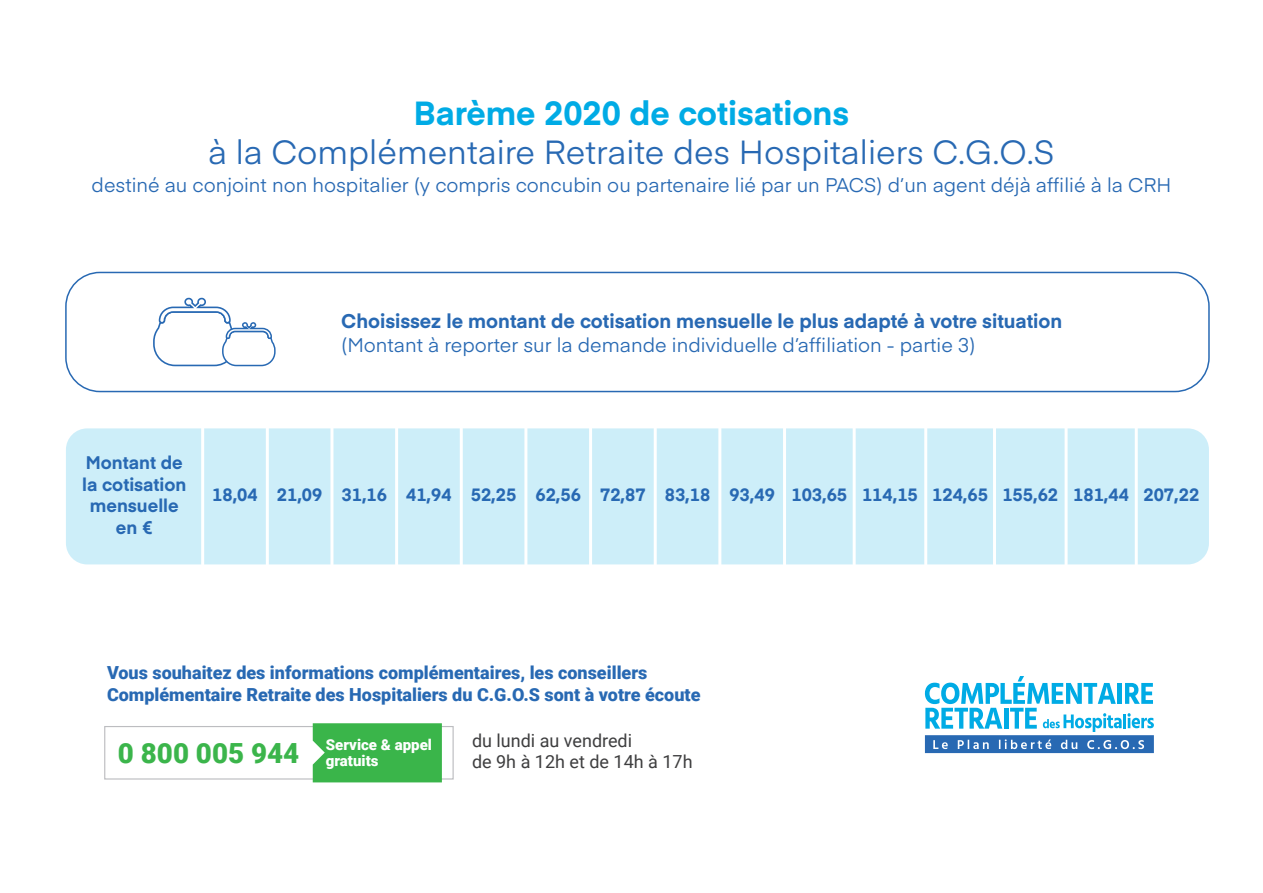
<style>
.page{position:relative;width:1263px;height:893px;background:#fff}
.page>*{position:absolute;margin:0;border:0;box-sizing:border-box;transform-origin:0 0}
.t1{font:33px "Eina 01";color:#2869b3}
.t2{font:700 33px "Eina 01";color:#00abe5}
.t3{font:900 27.75px "Roboto";color:#3bb54b}
.t4{font:19.5px "Eina 01";color:#2869b3}
.t5{font:700 19.5px "Eina 01";color:#2869b3}
.t6{font:900 18px/21.6px "Roboto";color:#2869b3}
.t7{font:18px "Roboto";color:#3e3e3f}
.t8{font:700 18px/21.6px "Eina 01";color:#2869b3;text-align:center}
.t9{font:700 17.55px "Eina 01";color:#2869b3}
.t10{font:900 15px/16.2px "Roboto";color:#fff}
</style>
<div class="page">
<div style="left:65px;top:272px;width:1145px;height:120px;border:2px solid #2869b3;border-radius:34px"></div>
<div style="left:66px;top:428px;width:1143px;height:136px;background:#cdeef9;border-radius:21px"></div>
<svg style="left:925px;top:676px;width:229px;height:77px"></svg>
<svg style="left:153px;top:297px;width:123px;height:70px"></svg>
<hr style="left:201px;top:423px;width:3px;height:143px;background:#fff">
<hr style="left:266px;top:423px;width:3px;height:143px;background:#fff">
<hr style="left:330px;top:423px;width:3px;height:143px;background:#fff">
<hr style="left:395px;top:423px;width:3px;height:143px;background:#fff">
<hr style="left:460px;top:423px;width:3px;height:143px;background:#fff">
<hr style="left:524px;top:423px;width:3px;height:143px;background:#fff">
<hr style="left:589px;top:423px;width:3px;height:143px;background:#fff">
<hr style="left:654px;top:423px;width:3px;height:143px;background:#fff">
<hr style="left:718px;top:423px;width:3px;height:143px;background:#fff">
<hr style="left:783px;top:423px;width:3px;height:143px;background:#fff">
<hr style="left:853px;top:423px;width:3px;height:143px;background:#fff">
<hr style="left:924px;top:423px;width:3px;height:143px;background:#fff">
<hr style="left:993px;top:423px;width:3px;height:143px;background:#fff">
<hr style="left:1064px;top:423px;width:3px;height:143px;background:#fff">
<hr style="left:1135px;top:423px;width:3px;height:143px;background:#fff">
<div style="left:104px;top:726px;width:350px;height:53px;background:#fff;border:1px solid #bcbdc0"></div>
<div style="left:313px;top:723px;width:129px;height:59px;background:#3ab54a"></div>
<h1 class="t2" style="left:414px;top:88px;width:437px">Barème 2020 de cotisations</h1>
<h1 class="t1" style="left:208px;top:128px;width:848px">à la Complémentaire Retraite des Hospitaliers C.G.O.S</h1>
<p class="t4" style="left:92px;top:170px;width:1081px">destiné au conjoint non hospitalier (y compris concubin ou partenaire lié par un PACS) d’un agent déjà affilié à la CRH</p>
<p class="t5" style="left:341px;top:307px;width:722px">Choisissez le montant de cotisation mensuelle le plus adapté à votre situation</p>
<p class="t4" style="left:341px;top:330px;width:636px">(Montant à reporter sur la demande individuelle d’affiliation - partie 3)</p>
<p class="t8" style="left:82px;top:451px;width:106px">Montant de la cotisation mensuelle en €</p>
<p class="t9" style="left:212px;top:482px;width:988px">18,04 21,09 31,16 41,94 52,25 62,56 72,87 83,18 93,49 103,65 114,15 124,65 155,62 181,44 207,22</p>
<p class="t6" style="left:107px;top:661px;width:595px">Vous souhaitez des informations complémentaires, les conseillers<br>Complémentaire Retraite des Hospitaliers du C.G.O.S sont à votre écoute</p>
<p class="t7" style="left:472px;top:728px;width:162px">du lundi au vendredi</p>
<p class="t10" style="left:326px;top:736px;width:108px">Service &amp; appel gratuits</p>
<h2 class="t3" style="left:118px;top:734px;width:183px">0 800 005 944</h2>
<p class="t7" style="left:472px;top:749px;width:222px">de 9h à 12h et de 14h à 17h</p>
</div>
